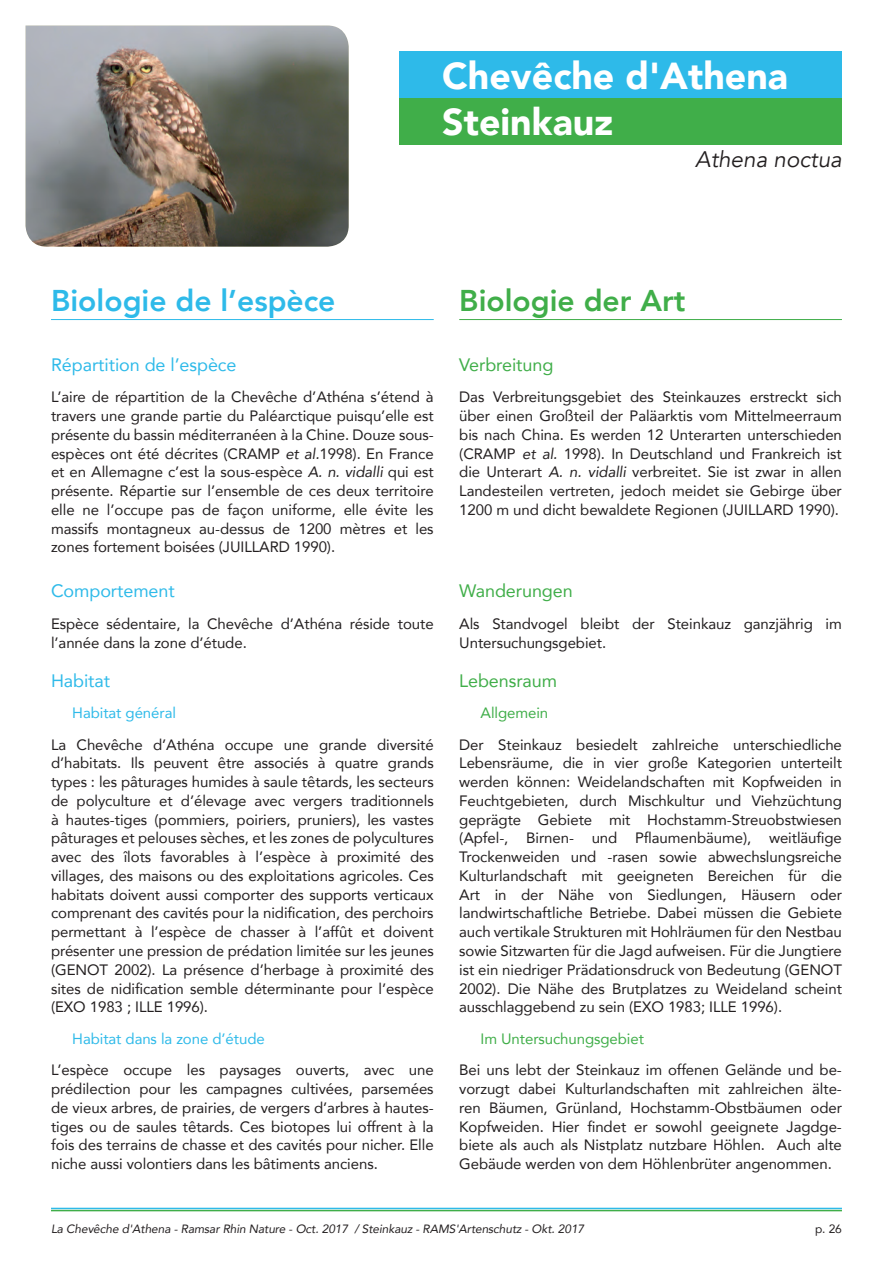
<style>
.page{position:relative;width:893px;height:1263px;background:#fff}
.page>*{position:absolute;margin:0;border:0;box-sizing:border-box;transform-origin:0 0}
.t1{font:900 37.5px/46.8px "Avenir";color:#fff}
.t2{font:800 30px "Avenir";color:#2ebae9}
.t3{font:800 30px "Avenir";color:#40ae49}
.t4{font:italic 22.5px "Avenir";color:#231f20}
.t5{font:18px "Avenir";letter-spacing:-.005em;color:#2ebae9}
.t6{font:18px "Avenir";letter-spacing:-.005em;color:#40ae49}
.t7{font:15px/18.8px "Avenir";letter-spacing:-.005em;color:#231f20;text-align:justify}
.t8{font:15px "Avenir";letter-spacing:-.005em;color:#2ebae9}
.t9{font:15px "Avenir";letter-spacing:-.005em;color:#40ae49}
.t10{font:italic 12px "Avenir";letter-spacing:-.01em;color:#231f20}
.t11{font:12px "Avenir";color:#231f20}
.s1{font-style:italic}
</style>
<div class="page">
<img style="left:26px;top:26px;width:323px;height:221px">
<div style="left:400px;top:51px;width:442px;height:47px;background:#2ebae9"></div>
<div style="left:400px;top:98px;width:442px;height:47px;background:#40ae49"></div>
<hr style="left:51px;top:319px;width:383px;height:1px;background:#2ebae9">
<hr style="left:459px;top:319px;width:383px;height:1px;background:#40ae49">
<hr style="left:51px;top:1208px;width:791px;height:1px;background:#2ebae9">
<hr style="left:51px;top:1210px;width:791px;height:1px;background:#40ae49">
<h1 class="t1" style="left:442px;top:51px;width:347px">Chevêche d'Athena<br>Steinkauz</h1>
<h3 class="t4" style="left:695px;top:146px;width:148px">Athena noctua</h3>
<h2 class="t2" style="left:51px;top:277px;width:286px">Biologie de l’espèce</h2>
<h2 class="t3" style="left:459px;top:277px;width:228px">Biologie der Art</h2>
<p class="t5" style="left:51px;top:350px;width:187px">Répartition de l’espèce</p>
<p class="t7" style="left:51px;top:387px;width:384px">L’aire de répartition de la Chevêche d’Athéna s’étend à travers une grande partie du Paléarctique puisqu’elle est présente du bassin méditerranéen à la Chine. Douze sous&shy;espèces ont été décrites (CRAMP <span class="s1">et al.</span>1998). En France et en Allemagne c’est la sous-espèce <span class="s1">A. n. vidalli</span> qui est présente. Répartie sur l’ensemble de ces deux territoire elle ne l’occupe pas de façon uniforme, elle évite les massifs montagneux au-dessus de 1200 mètres et les zones fortement boisées (JUILLARD 1990).</p>
<p class="t6" style="left:459px;top:350px;width:96px">Verbreitung</p>
<p class="t7" style="left:459px;top:387px;width:384px">Das Verbreitungsgebiet des Steinkauzes erstreckt sich über einen Großteil der Paläarktis vom Mittelmeerraum bis nach China. Es werden 12 Unterarten unterschieden (CRAMP <span class="s1">et al.</span> 1998). In Deutschland und Frankreich ist die Unterart <span class="s1">A. n. vidalli</span> verbreitet. Sie ist zwar in allen Landesteilen vertreten, jedoch meidet sie Gebirge über 1200 m und dicht bewaldete Regionen (JUILLARD 1990).</p>
<p class="t5" style="left:51px;top:577px;width:125px">Comportement</p>
<p class="t7" style="left:51px;top:614px;width:384px">Espèce sédentaire, la Chevêche d’Athéna réside toute l’année dans la zone d’étude.</p>
<p class="t5" style="left:51px;top:666px;width:61px">Habitat</p>
<p class="t8" style="left:72px;top:701px;width:105px">Habitat général</p>
<p class="t7" style="left:51px;top:735px;width:384px">La Chevêche d’Athéna occupe une grande diversité d’habitats. Ils peuvent être associés à quatre grands types : les pâturages humides à saule têtards, les secteurs de polyculture et d’élevage avec vergers traditionnels à hautes-tiges (pommiers, poiriers, pruniers), les vastes pâturages et pelouses sèches, et les zones de polycultures avec des îlots favorables à l’espèce à proximité des villages, des maisons ou des exploitations agricoles. Ces habitats doivent aussi comporter des supports verticaux comprenant des cavités pour la nidification, des perchoirs permettant à l’espèce de chasser à l’affût et doivent présenter une pression de prédation limitée sur les jeunes (GENOT 2002). La présence d’herbage à proximité des sites de nidification semble déterminante pour l’espèce (EXO 1983 ; ILLE 1996).</p>
<p class="t8" style="left:72px;top:1026px;width:194px">Habitat dans la zone d’étude</p>
<p class="t7" style="left:51px;top:1060px;width:384px">L’espèce occupe les paysages ouverts, avec une prédilection pour les campagnes cultivées, parsemées de vieux arbres, de prairies, de vergers d’arbres à hautes&shy;tiges ou de saules têtards. Ces biotopes lui offrent à la fois des terrains de chasse et des cavités pour nicher. Elle niche aussi volontiers dans les bâtiments anciens.</p>
<p class="t6" style="left:459px;top:577px;width:115px">Wanderungen</p>
<p class="t7" style="left:459px;top:614px;width:384px">Als Standvogel bleibt der Steinkauz ganzjährig im<br>Untersuchungsgebiet.</p>
<p class="t6" style="left:459px;top:666px;width:99px">Lebensraum</p>
<p class="t9" style="left:480px;top:701px;width:69px">Allgemein</p>
<p class="t7" style="left:459px;top:735px;width:384px">Der Steinkauz besiedelt zahlreiche unterschiedliche Lebensräume, die in vier große Kategorien unterteilt werden können: Weidelandschaften mit Kopfweiden in Feuchtgebieten, durch Mischkultur und Viehzüchtung geprägte Gebiete mit Hochstamm-Streuobstwiesen (Apfel-, Birnen- und Pflaumenbäume), weitläufige Trockenweiden und -rasen sowie abwechslungsreiche Kulturlandschaft mit geeigneten Bereichen für die Art in der Nähe von Siedlungen, Häusern oder landwirtschaftliche Betriebe. Dabei müssen die Gebiete auch vertikale Strukturen mit Hohlräumen für den Nestbau sowie Sitzwarten für die Jagd aufweisen. Für die Jungtiere ist ein niedriger Prädationsdruck von Bedeutung (GENOT 2002). Die Nähe des Brutplatzes zu Weideland scheint ausschlaggebend zu sein (EXO 1983; ILLE 1996).</p>
<p class="t9" style="left:480px;top:1026px;width:165px">Im Untersuchungsgebiet</p>
<p class="t7" style="left:459px;top:1060px;width:384px">Bei uns lebt der Steinkauz im offenen Gelände und be&shy;vorzugt dabei Kulturlandschaften mit zahlreichen älte&shy;ren Bäumen, Grünland, Hochstamm-Obstbäumen oder Kopfweiden. Hier findet er sowohl geeignete Jagdge&shy;biete als auch als Nistplatz nutzbare Höhlen. Auch alte Gebäude werden von dem Höhlenbrüter angenommen.</p>
<p class="t10" style="left:51px;top:1221px;width:535px">La Chevêche d'Athena - Ramsar Rhin Nature - Oct. 2017 / Steinkauz - RAMS'Artenschutz - Okt. 2017</p>
<p class="t11" style="left:815px;top:1219px;width:28px">p. 26</p>
</div>
